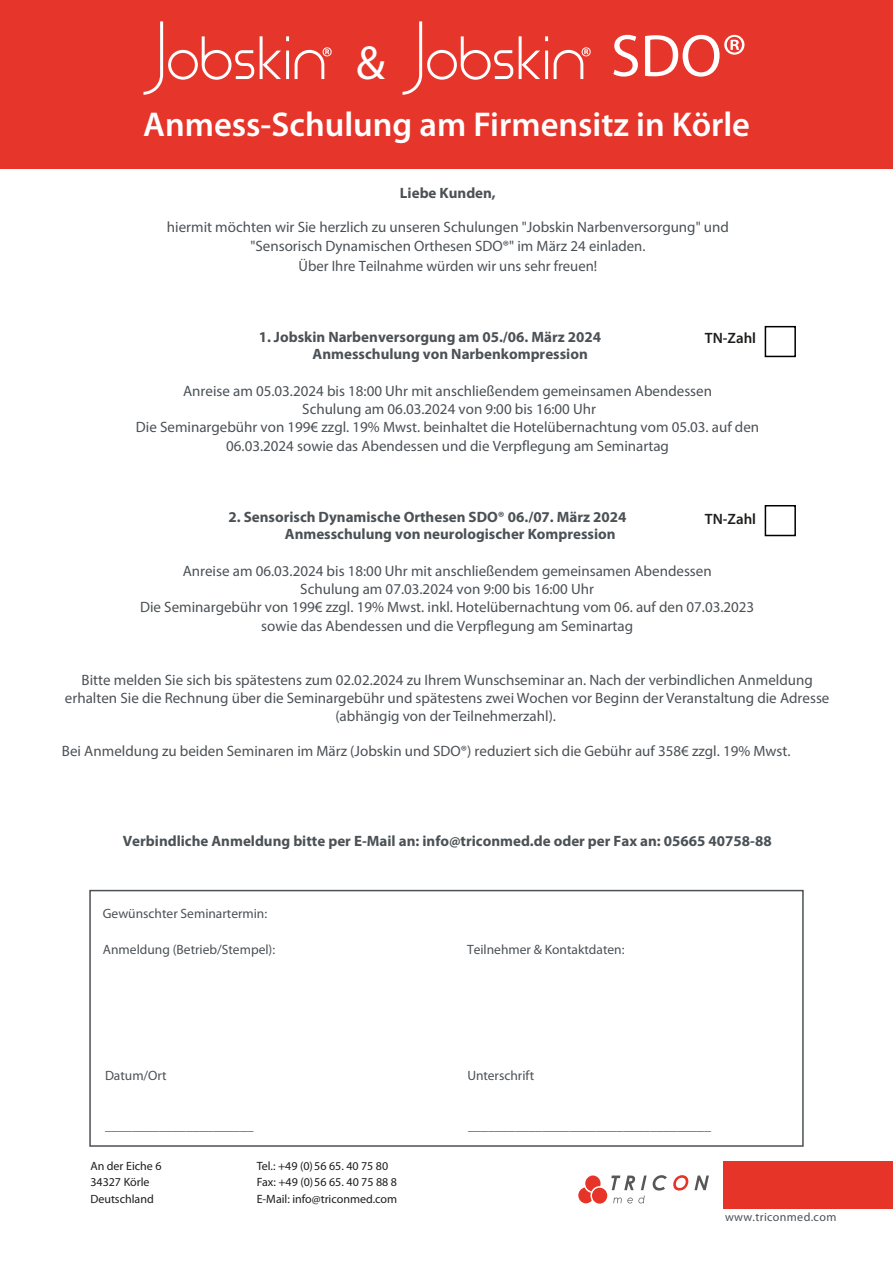
<style>
.page{position:relative;width:893px;height:1263px;background:#fff}
.page>*{position:absolute;margin:0;border:0;box-sizing:border-box;transform-origin:0 0}
.t1{font:60px "Myriad Pro";color:#fff}
.t2{font:48px "Myriad Pro";color:#fff}
.t3{font:600 34.5px "Myriad Pro";color:#fff}
.Aufzählung_Fließtext{font:15px/18.1px "Myriad Pro";color:#4b5155;text-align:center}
.Aufzählung_Fließtext-2{font:700 15px/16.5px "Myriad Pro";color:#4b5155}
.t4{font:600 15px "Myriad Pro";color:#1d1d1b}
.Aufzählung_Fließtext-3{font:13.5px "Myriad Pro";color:#4b5155}
.t5{font:12px "Myriad Pro";color:#1d1d1b}
.t6{font:12px "Myriad Pro";letter-spacing:.03em;color:#4b5155}
</style>
<div class="page">
<div style="left:89px;top:890px;width:715px;height:257px;border:2px solid #4b5155"></div>
<div style="left:0;top:0;width:893px;height:168px;background:#e6352a"></div>
<svg style="left:143px;top:21px;width:111px;height:74px"></svg>
<svg style="left:260px;top:36px;width:29px;height:43px"></svg>
<svg style="left:295px;top:47px;width:37px;height:32px"></svg>
<div style="left:724px;top:1160px;width:169px;height:48px;background:#e63429"></div>
<div style="left:592px;top:1188px;width:15px;height:15px;background:#e63429;border-radius:50%"></div>
<svg style="left:578px;top:1175px;width:23px;height:28px"></svg>
<svg style="left:611px;top:1175px;width:56px;height:28px"></svg>
<svg style="left:673px;top:1175px;width:15px;height:15px"></svg>
<svg style="left:694px;top:1175px;width:15px;height:15px"></svg>
<svg style="left:402px;top:21px;width:111px;height:74px"></svg>
<svg style="left:519px;top:36px;width:29px;height:43px"></svg>
<svg style="left:554px;top:47px;width:37px;height:32px"></svg>
<div style="left:765px;top:326px;width:31px;height:31px;border:2px solid #000"></div>
<div style="left:765px;top:505px;width:31px;height:31px;border:2px solid #000"></div>
<p class="t2" style="left:356px;top:33px;width:31px">&amp;</p>
<p class="t1" style="left:611px;top:19px;width:138px">SDO®</p>
<p class="t3" style="left:143px;top:103px;width:608px">Anmess-Schulung am Firmensitz in Körle</p>
<p class="Aufzählung_Fließtext-2" style="left:400px;top:184px;width:97px">Liebe Kunden,</p>
<p class="Aufzählung_Fließtext" style="left:167px;top:217px;width:564px;line-height:19.5px">hiermit möchten wir Sie herzlich zu unseren Schulungen "Jobskin Narbenversorgung" und "Sensorisch Dynamischen Orthesen SDO®" im März 24 einladen.<br>Über Ihre Teilnahme würden wir uns sehr freuen!</p>
<p class="Aufzählung_Fließtext-2" style="left:313px;top:328px;width:290px;text-indent:-54px">1. Jobskin Narbenversorgung am 05./06. März 2024<br>Anmesschulung von Narbenkompression</p>
<p class="Aufzählung_Fließtext" style="left:136px;top:382px;width:625px">Anreise am 05.03.2024 bis 18:00 Uhr mit anschließendem gemeinsamen Abendessen<br>Schulung am 06.03.2024 von 9:00 bis 16:00 Uhr<br>Die Seminargebühr von 199€ zzgl. 19% Mwst. beinhaltet die Hotelübernachtung vom 05.03. auf den 06.03.2024 sowie das Abendessen und die Verpflegung am Seminartag</p>
<p class="t4" style="left:705px;top:328px;width:53px">TN-Zahl</p>
<p class="Aufzählung_Fließtext-2" style="left:285px;top:508px;width:343px;text-indent:-56px">2. Sensorisch Dynamische Orthesen SDO® 06./07. März 2024<br>Anmesschulung von neurologischer Kompression</p>
<p class="Aufzählung_Fließtext" style="left:140px;top:561px;width:616px">Anreise am 06.03.2024 bis 18:00 Uhr mit anschließendem gemeinsamen Abendessen<br>Schulung am 07.03.2024 von 9:00 bis 16:00 Uhr<br>Die Seminargebühr von 199€ zzgl. 19% Mwst. inkl. Hotelübernachtung vom 06. auf den 07.03.2023 sowie das Abendessen und die Verpflegung am Seminartag</p>
<p class="t4" style="left:705px;top:509px;width:53px">TN-Zahl</p>
<p class="Aufzählung_Fließtext" style="left:65px;top:671px;width:766px;line-height:17.5px">Bitte melden Sie sich bis spätestens zum 02.02.2024 zu Ihrem Wunschseminar an. Nach der verbindlichen Anmeldung erhalten Sie die Rechnung über die Seminargebühr und spätestens zwei Wochen vor Beginn der Veranstaltung die Adresse (abhängig von der Teilnehmerzahl).</p>
<p class="Aufzählung_Fließtext" style="left:62px;top:742px;width:730px">Bei Anmeldung zu beiden Seminaren im März (Jobskin und SDO®) reduziert sich die Gebühr auf 358€ zzgl. 19% Mwst.</p>
<p class="Aufzählung_Fließtext-2" style="left:123px;top:832px;width:650px">Verbindliche Anmeldung bitte per E-Mail an: info@triconmed.de oder per Fax an: 05665 40758-88</p>
<p class="Aufzählung_Fließtext-3" style="left:103px;top:905px;width:166px">Gewünschter Seminartermin:</p>
<p class="Aufzählung_Fließtext-3" style="left:103px;top:941px;width:174px">Anmeldung (Betrieb/Stempel):</p>
<p class="Aufzählung_Fließtext-3" style="left:467px;top:941px;width:159px">Teilnehmer &amp; Kontaktdaten:</p>
<p class="Aufzählung_Fließtext-3" style="left:105px;top:1067px;width:63px">Datum/Ort</p>
<p class="Aufzählung_Fließtext-3" style="left:467px;top:1067px;width:68px">Unterschrift</p>
<p class="Aufzählung_Fließtext-3" style="left:105px;top:1117px;width:150px">______________________</p>
<p class="Aufzählung_Fließtext-3" style="left:468px;top:1117px;width:244px">____________________________________</p>
<p class="t5" style="left:90px;top:1158px;width:73px">An der Eiche 6</p>
<p class="t5" style="left:90px;top:1174px;width:61px">34327 Körle</p>
<p class="t5" style="left:90px;top:1191px;width:65px">Deutschland</p>
<p class="t5" style="left:257px;top:1158px;width:133px">Tel.: +49 (0)56 65. 40 75 80</p>
<p class="t5" style="left:257px;top:1174px;width:142px">Fax: +49 (0)56 65. 40 75 88 8</p>
<p class="t5" style="left:257px;top:1191px;width:142px">E-Mail: info@triconmed.com</p>
<p class="t6" style="left:725px;top:1209px;width:113px">www.triconmed.com</p>
</div>
